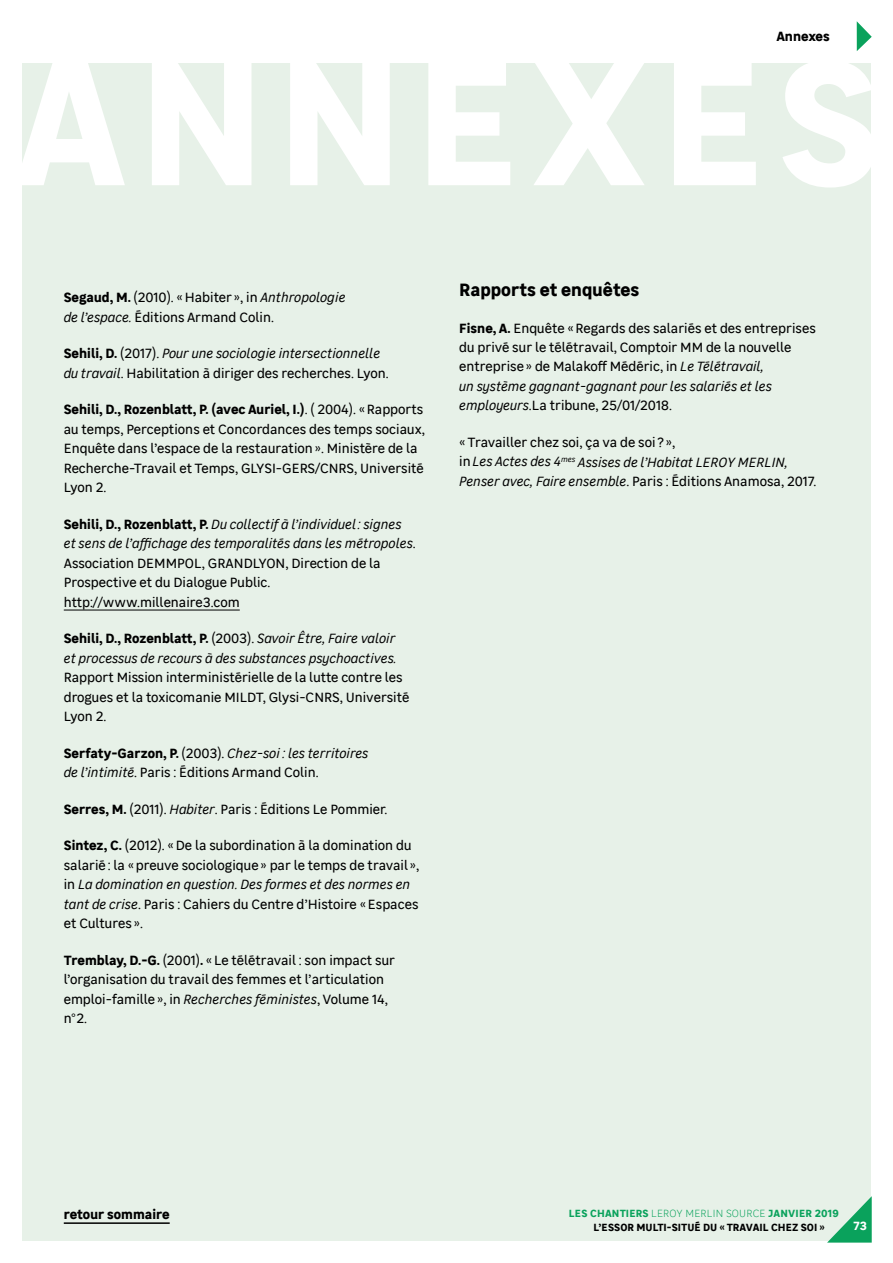
<style>
.page{position:relative;width:893px;height:1263px;background:#fff}
.page>*{position:absolute;margin:0;border:0;box-sizing:border-box;transform-origin:0 0}
.t1{font:700 177px "Leroy Merlin Sans";letter-spacing:.06em;color:#fff}
.t2{font:700 18px "Leroy Merlin Sans";color:#000}
.t3{font:13.5px/19.5px "Leroy Merlin Sans";color:#000}
.t4{font:italic 13.5px/19.5px "Leroy Merlin Sans";color:#000}
.t5{font:700 13.5px "Leroy Merlin Sans";color:#000}
.t6{font:700 12px "Leroy Merlin Sans";color:#fff}
.t7{font:700 10.5px/13.5px "Leroy Merlin Sans";letter-spacing:.01em;color:#000}
.s1{font-weight:700}
.s2{font-style:italic}
.s3{font-weight:700;font-style:normal}
.s4{font-style:normal}
.s5{color:#0aa25c}
.s6{font-weight:300;color:#0aa25c}
</style>
<div class="page">
<div style="left:22px;top:64px;width:848px;height:1177px;background:#e7f1e8"></div>
<hr style="left:64px;top:610px;width:176px;height:1px;background:#000">
<svg style="left:827px;top:1196px;width:45px;height:46px"></svg>
<svg style="left:857px;top:21px;width:15px;height:30px"></svg>
<hr style="left:64px;top:1222px;width:106px;height:2px;background:#000">
<p class="t5" style="left:776px;top:26px;width:55px">Annexes</p>
<h1 class="t1" style="left:13px;top:-15px;width:868px">ANNEXES</h1>
<p class="t3" style="left:64px;top:287px;width:283px"><span class="s1">Segaud, M.</span> (2010). « Habiter », in <span class="s2">Anthropologie de l’espace.</span> Éditions Armand Colin.</p>
<p class="t3" style="left:64px;top:343px;width:327px"><span class="s1">Sehili, D.</span> (2017). <span class="s2">Pour une sociologie intersectionnelle du travail</span>. Habilitation à diriger des recherches. Lyon.</p>
<p class="t3" style="left:64px;top:399px;width:363px"><span class="s1">Sehili, D., Rozenblatt, P. (avec Auriel, I.)</span>. ( 2004). « Rapports au temps, Perceptions et Concordances des temps sociaux, Enquête dans l’espace de la restauration ». Ministère de la Recherche-Travail et Temps, GLYSI-GERS/CNRS, Université Lyon 2.</p>
<p class="t3" style="left:64px;top:514px;width:354px"><span class="s1">Sehili, D., Rozenblatt, P.</span> <span class="s2">Du collectif à l’individuel : signes et sens de l’affichage des temporalités dans les métropoles</span>.<br>Association DEMMPOL, GRANDLYON, Direction de la Prospective et du Dialogue Public. http://www.millenaire3.com</p>
<p class="t4" style="left:64px;top:628px;width:334px"><span class="s3">Sehili, D., Rozenblatt, P.</span> <span class="s4">(2003).</span> Savoir Être, Faire valoir et processus de recours à des substances psychoactives.</p>
<p class="t3" style="left:64px;top:667px;width:347px">Rapport Mission interministérielle de la lutte contre les drogues et la toxicomanie MILDT, Glysi-CNRS, Université<br>Lyon 2.</p>
<p class="t4" style="left:64px;top:743px;width:306px"><span class="s3">Serfaty-Garzon, P.</span> <span class="s4">(2003).</span> Chez-soi : les territoires de l’intimité<span class="s4">. Paris : Éditions Armand Colin.</span></p>
<p class="t3" style="left:64px;top:799px;width:325px"><span class="s1">Serres, M.</span> (2011). <span class="s2">Habiter</span>. Paris : Éditions Le Pommier.</p>
<p class="t3" style="left:64px;top:835px;width:357px"><span class="s1">Sintez, C.</span> (2012). « De la subordination à la domination du salarié : la « preuve sociologique » par le temps de travail », in <span class="s2">La domination en question. Des formes et des normes en tant de crise</span>. Paris : Cahiers du Centre d’Histoire « Espaces et Cultures ».</p>
<p class="t3" style="left:64px;top:950px;width:333px"><span class="s1">Tremblay, D.-G.</span> (2001)<span class="s1">.</span> « Le télétravail : son impact sur l’organisation du travail des femmes et l’articulation emploi-famille », in <span class="s2">Recherches féministes</span>, Volume 14, n°2.</p>
<h2 class="t2" style="left:459px;top:276px;width:182px">Rapports et enquêtes</h2>
<p class="t3" style="left:459px;top:317px;width:358px"><span class="s1">Fisne, A.</span> Enquête « Regards des salariés et des entreprises du privé sur le télétravail, Comptoir MM de la nouvelle entreprise » de Malakoff Médéric, in <span class="s2">Le Télétravail,<br>un système gagnant-gagnant pour les salariés et les employeurs</span>.La tribune, 25/01/2018.</p>
<p class="t4" style="left:459px;top:432px;width:358px"><span class="s4">« Travailler chez soi, ça va de soi ? »,<br>in</span> Les Actes des 4<sup>mes</sup> Assises de l’Habitat LEROY MERLIN,<br>Penser avec, Faire ensemble<span class="s4">. Paris : Éditions Anamosa, 2017.</span></p>
<p class="t5" style="left:64px;top:1203px;width:107px">retour sommaire</p>
<p class="t7" style="left:593px;top:1206px;width:247px;text-indent:-25px"><span class="s5">LES CHANTIERS</span> <span class="s6">LEROY MERLIN SOURCE</span> <span class="s5">JANVIER 2019<br></span>L’ESSOR MULTI-SITUÉ DU « TRAVAIL CHEZ SOI »</p>
<p class="t6" style="left:853px;top:1216px;width:15px">73</p>
</div>
